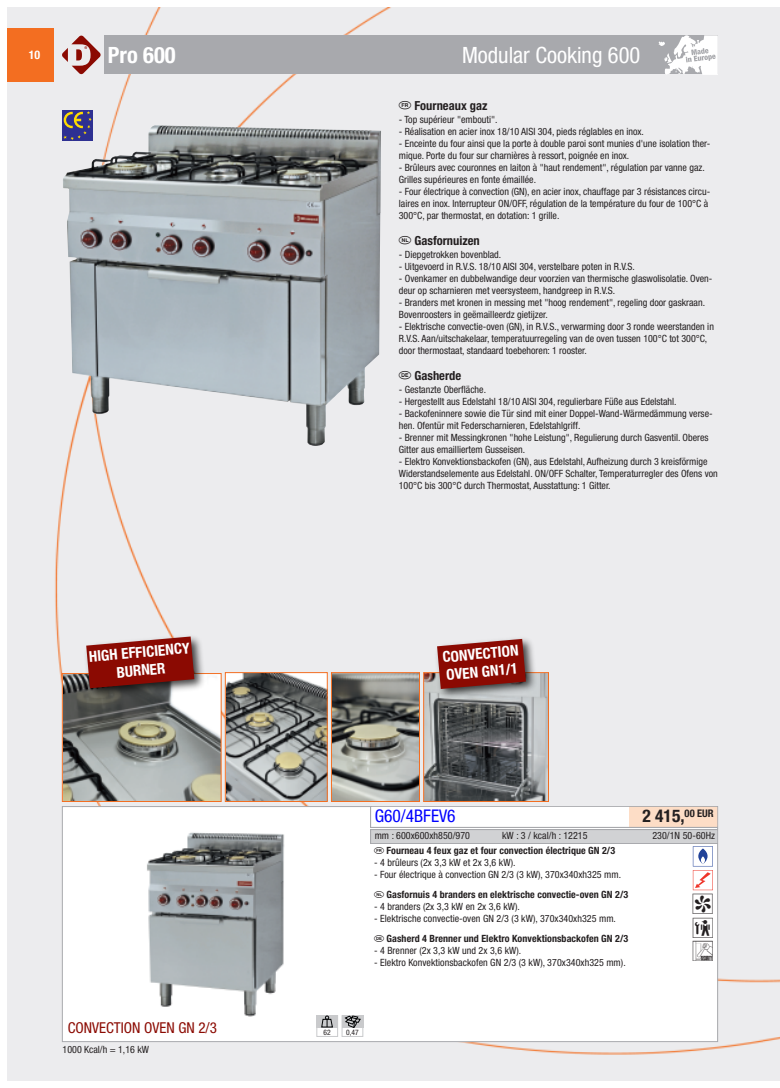
<style>
.page{position:relative;width:780px;height:1088px;background:#fff}
.page>*{position:absolute;margin:0;border:0;box-sizing:border-box;transform-origin:0 0}
.t1{font:28.75px/23.8px "Pictosnew";color:#231f20;text-align:justify}
.t2{font:condensed 22.5px "Helvetica Neue";color:#fff}
.t3{font:700 condensed 22.5px "Helvetica Neue";color:#fff}
.t4{font:condensed 17.5px "Helvetica Neue";color:#00f}
.t5{font:700 condensed 17.5px "Helvetica Neue";color:#231f20}
.t6{font:700 condensed 15px/18px "Helvetica Neue";color:#fff}
.t7{font:condensed 15px "Helvetica Neue";color:#8b0a02}
.t8{font:700 condensed 12.5px "Helvetica Neue";color:#231f20}
.t9{font:700 condensed 11.88px "Helvetica Neue";color:#fff}
.t10{font:condensed 10px/12px "Helvetica Neue";color:#231f20}
.t11{font:700 condensed 10px "Helvetica Neue";letter-spacing:.005em;color:#231f20}
.t12{font:condensed 7.5px "Helvetica Neue";color:#231f20}
.s1{font-weight:700}
</style>
<div class="page">
<div style="left:762px;top:7px;width:17px;height:1074px;background:#ececee"></div>
<div style="left:7px;top:7px;width:755px;height:1074px;background:#ececee"></div>
<div style="left:8px;top:28px;width:46px;height:53px;background:#f36e21"></div>
<div style="left:625px;top:35px;width:93px;height:39px;background:#a8a9ad"></div>
<svg style="left:658px;top:35px;width:59px;height:39px"></svg>
<svg style="left:62px;top:36px;width:39px;height:38px"></svg>
<div style="left:104px;top:35px;width:543px;height:39px;background:#a8a9ad"></div>
<div style="left:63px;top:807px;width:654px;height:234px;background:#fff"></div>
<div style="left:371px;top:830px;width:346px;height:13px;background:#d1d2d4"></div>
<div style="left:370px;top:829px;width:347px;height:15px;border:1px solid #a8a9ad"></div>
<img style="left:147px;top:832px;width:138px;height:185px">
<svg style="left:692px;top:846px;width:21px;height:44px"></svg>
<div style="left:342px;top:1015px;width:21px;height:22px;border:1px solid #c9cacc"></div>
<div style="left:316px;top:1015px;width:22px;height:22px;border:1px solid #c9cacc"></div>
<div style="left:316px;top:1015px;width:22px;height:13px;background:#c9cacc"></div>
<svg style="left:321px;top:1016px;width:12px;height:11px"></svg>
<div style="left:342px;top:1015px;width:21px;height:13px;background:#c9cacc"></div>
<svg style="left:344px;top:1016px;width:16px;height:12px"></svg>
<div style="left:629px;top:807px;width:88px;height:20px;background:#fdddc6"></div>
<div style="left:370px;top:806px;width:348px;height:21px;border:1px solid #a8a9ad"></div>
<img style="left:63px;top:125px;width:318px;height:321px">
<img style="left:64px;top:675px;width:155px;height:125px">
<div style="left:62px;top:673px;width:159px;height:129px;border:1px solid #f36e21"></div>
<img style="left:333px;top:674px;width:85px;height:126px">
<div style="left:331px;top:672px;width:89px;height:130px;border:1px solid #f36e21"></div>
<img style="left:227px;top:674px;width:98px;height:126px">
<div style="left:225px;top:672px;width:102px;height:130px;border:1px solid #f36e21"></div>
<img style="left:425px;top:674px;width:121px;height:126px">
<div style="left:423px;top:672px;width:125px;height:130px;border:1px solid #f36e21"></div>
<div style="left:62px;top:110px;width:31px;height:31px;background:#2e3092"></div>
<svg style="left:63px;top:111px;width:29px;height:29px"></svg>
<img style="left:430px;top:638px;width:113px;height:68px">
<svg style="left:437px;top:639px;width:89px;height:50px;background:#8f251f"></svg>
<img style="left:80px;top:630px;width:131px;height:75px">
<svg style="left:86px;top:636px;width:108px;height:52px;background:#8f2822"></svg>
<p class="t9" style="left:29px;top:50px;width:13px">10</p>
<h2 class="t3" style="left:108px;top:47px;width:69px">Pro 600</h2>
<h2 class="t2" style="left:462px;top:47px;width:180px">Modular Cooking 600</h2>
<h3 class="t6" style="left:88px;top:649px;width:103px;text-align:center;rotate:-5deg">HIGH EFFICIENCY<br>BURNER</h3>
<h3 class="t7" style="left:68px;top:1022px;width:151px">CONVECTION OVEN GN 2/3</h3>
<p class="t10" style="left:63px;top:1044px;width:88px">1000 Kcal/h = 1,16 kW</p>
<p class="t8" style="left:399px;top:101px;width:90px"><sup>F</sup> Fourneaux gaz</p>
<p class="t10" style="left:399px;top:114px;width:100px">- Top supérieur "embouti".</p>
<p class="t10" style="left:399px;top:126px;width:247px">- Réalisation en acier inox 18/10 AISI 304, pieds réglables en inox.</p>
<p class="t10" style="left:399px;top:138px;width:313px">- Enceinte du four ainsi que la porte à double paroi sont munies d'une isolation ther&shy;mique. Porte du four sur charnières à ressort, poignée en inox.</p>
<p class="t10" style="left:399px;top:162px;width:307px">- Brûleurs avec couronnes en laiton à "haut rendement", régulation par vanne gaz.<br>Grilles supérieures en fonte émaillée.</p>
<p class="t10" style="left:399px;top:186px;width:313px">- Four électrique à convection (GN), en acier inox, chauffage par 3 résistances circu&shy;laires en inox. Interrupteur ON/OFF, régulation de la température du four de 100°C à<br>300°C, par thermostat, en dotation: 1 grille.</p>
<p class="t8" style="left:399px;top:236px;width:82px"><sup>N</sup> Gasfornuizen</p>
<p class="t10" style="left:399px;top:249px;width:104px">- Diepgetrokken bovenblad.</p>
<p class="t10" style="left:399px;top:261px;width:238px">- Uitgevoerd in R.V.S. 18/10 AISI 304, verstelbare poten in R.V.S.</p>
<p class="t10" style="left:399px;top:273px;width:315px">- Ovenkamer en dubbelwandige deur voorzien van thermische glaswolisolatie. Oven&shy;deur op scharnieren met veersysteem, handgreep in R.V.S.</p>
<p class="t10" style="left:399px;top:297px;width:308px">- Branders met kronen in messing met "hoog rendement", regeling door gaskraan.<br>Bovenroosters in geëmailleerdz gietijzer.</p>
<p class="t10" style="left:399px;top:321px;width:316px">- Elektrische convectie-oven (GN), in R.V.S., verwarming door 3 ronde weerstanden in<br>R.V.S. Aan/uitschakelaar, temperatuurregeling van de oven tussen 100°C tot 300°C, door thermostaat, standaard toebehoren: 1 rooster.</p>
<p class="t8" style="left:399px;top:371px;width:64px"><sup>D</sup> Gasherde</p>
<p class="t10" style="left:399px;top:384px;width:89px">- Gestanzte Oberfläche.</p>
<p class="t10" style="left:399px;top:396px;width:279px">- Hergestellt aus Edelstahl 18/10 AISI 304, regulierbare Füße aus Edelstahl.</p>
<p class="t10" style="left:399px;top:408px;width:315px">- Backofeninnere sowie die Tür sind mit einer Doppel-Wand-Wärmedämmung verse&shy;hen. Ofentür mit Federscharnieren, Edelstahlgriff.</p>
<p class="t10" style="left:399px;top:432px;width:311px">- Brenner mit Messingkronen "hohe Leistung", Regulierung durch Gasventil. Oberes<br>Gitter aus emailliertem Gusseisen.</p>
<p class="t10" style="left:399px;top:456px;width:320px">- Elektro Konvektionsbackofen (GN), aus Edelstahl, Aufheizung durch 3 kreisförmige<br>Widerstandselemente aus Edelstahl. ON/OFF Schalter, Temperaturregler des Ofens von<br>100°C bis 300°C durch Thermostat, Ausstattung: 1 Gitter.</p>
<h3 class="t6" style="left:442px;top:649px;width:78px;rotate:-5deg">CONVECTION<br>OVEN GN1/1</h3>
<h3 class="t4" style="left:374px;top:809px;width:82px">G60/4BFEV6</h3>
<h3 class="t5" style="left:642px;top:809px;width:73px">2 415,<sup>00</sup> <sup>EUR</sup></h3>
<p class="t10" style="left:374px;top:830px;width:97px">mm : 600x600xh850/970</p>
<p class="t10" style="left:502px;top:830px;width:87px">kW : 3 / kcal/h : 12215</p>
<p class="t10" style="left:652px;top:830px;width:64px">230/1N 50-60Hz</p>
<p class="t11" style="left:374px;top:847px;width:242px"><sup>F</sup> Fourneau 4 feux gaz et four convection électrique GN 2/3</p>
<p class="t10" style="left:374px;top:857px;width:143px">- 4 brûleurs (2x 3,3 kW et 2x 3,6 kW).</p>
<p class="t10" style="left:374px;top:865px;width:256px;line-height:20px">- Four électrique à convection GN 2/3 (3 kW), 370x340xh325 mm.<br><sup>N</sup> <span class="s1">Gasfornuis 4 branders en elektrische convectie-oven GN 2/3</span></p>
<p class="t10" style="left:374px;top:901px;width:147px">- 4 branders (2x 3,3 kW en 2x 3,6 kW).</p>
<p class="t10" style="left:374px;top:909px;width:256px;line-height:20px">- Elektrische convectie-oven GN 2/3 (3 kW), 370x340xh325 mm.<br><sup>D</sup> <span class="s1">Gasherd 4 Brenner und Elektro Konvektionsbackofen GN 2/3</span></p>
<p class="t10" style="left:374px;top:945px;width:149px">- 4 Brenner (2x 3,3 kW und 2x 3,6 kW).</p>
<p class="t10" style="left:374px;top:957px;width:253px">- Elektro Konvektionsbackofen GN 2/3 (3 kW), 370x340xh325 mm).</p>
<h1 class="t1" style="left:692px;top:892px;width:23px">5<br>3<br>Y</h1>
<p class="t12" style="left:323px;top:1029px;width:9px">62</p>
<p class="t12" style="left:346px;top:1029px;width:14px">0,47</p>
</div>
